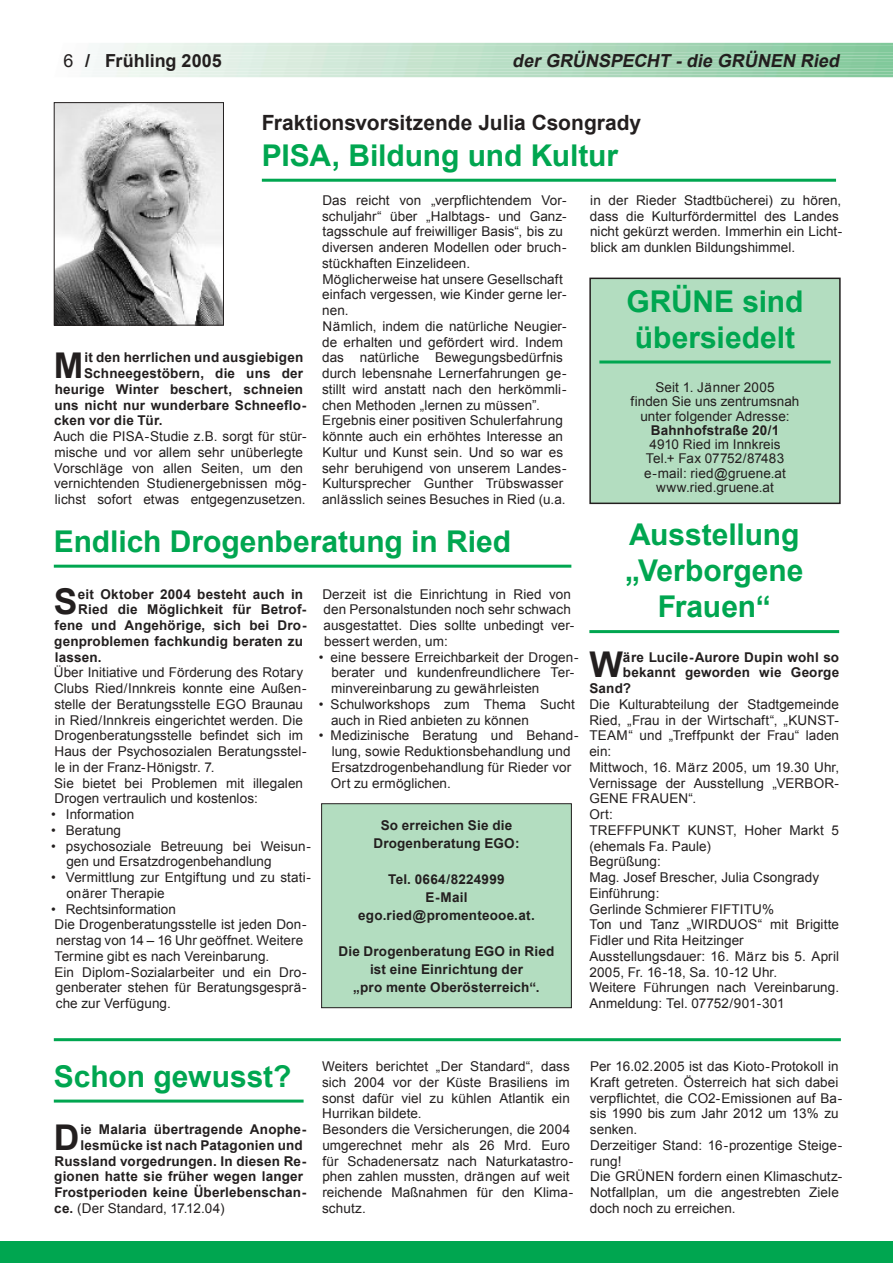
<style>
.page{position:relative;width:893px;height:1263px;background:#fff}
.page>*{position:absolute;margin:0;border:0;box-sizing:border-box;transform-origin:0 0}
.t1{font:700 35.55px "Arial";color:#231f1f}
.t2{font:700 30px/36px "Arial";letter-spacing:-.005em;color:#00a650}
.t3{font:700 21px "Arial";color:#231f1f}
.t4{font:italic 700 18px "Arial";color:#231f1f}
.t5{font:700 18px "Arial";color:#231f1f}
.t6{font:13.5px/15.8px "Arial";letter-spacing:.005em;color:#231f1f}
.t7{font:700 13.5px/18px "Arial";letter-spacing:.015em;color:#231f1f;text-align:center}
.s1{font-weight:400}
.s2{font-weight:700}
</style>
<div class="page">
<div style="left:0;top:1242px;width:892px;height:21px;background:#00a650"></div>
<hr style="left:262px;top:179px;width:574px;height:3px;background:#00a650">
<div style="left:590px;top:278px;width:249px;height:225px;background:#b3ddc0"></div>
<hr style="left:599px;top:361px;width:231px;height:3px;background:#00a650">
<div style="left:589px;top:278px;width:251px;height:226px;border:2px solid #231f1f"></div>
<img style="left:56px;top:104px;width:166px;height:220px">
<div style="left:54px;top:102px;width:170px;height:224px;border:1px solid #231f1f"></div>
<hr style="left:589px;top:630px;width:250px;height:3px;background:#00a650">
<hr style="left:54px;top:565px;width:517px;height:3px;background:#00a650">
<div style="left:321px;top:804px;width:250px;height:204px;background:#b3ddc0"></div>
<div style="left:321px;top:803px;width:250px;height:205px;border:1px solid #231f1f"></div>
<hr style="left:54px;top:1100px;width:249px;height:3px;background:#00a650">
<hr style="left:54px;top:1038px;width:786px;height:3px;background:#00a650">
<h3 class="t5" style="left:64px;top:51px;width:160px"><span class="s1">6</span> / Fr¸hling 2005</h3>
<h3 class="t4" style="left:512px;top:51px;width:332px">der GR‹NSPECHT - die GR‹NEN Ried</h3>
<h3 class="t3" style="left:262px;top:111px;width:381px">Fraktionsvorsitzende Julia Csongrady</h3>
<h2 class="t2" style="left:262px;top:138px;width:358px">PISA, Bildung und Kultur</h2>
<p class="t6" style="left:322px;top:192px;width:246px">Das reicht von Ñverpflichtendem Vor&shy;schuljahrì ¸ber ÑHalbtags- und Ganz&shy;tagsschule auf freiwilliger Basisì, bis zu diversen anderen Modellen oder bruch&shy;st¸ckhaften Einzelideen.<br>Mˆglicherweise hat unsere Gesellschaft einfach vergessen, wie Kinder gerne ler&shy;nen.<br>N‰mlich, indem die nat¸rliche Neugier&shy;de erhalten und gefˆrdert wird. Indem das nat¸rliche Bewegungsbed¸rfnis durch lebensnahe Lernerfahrungen ge&shy;stillt wird anstatt nach den herkˆmmli&shy;chen Methoden Ñlernen zu m¸ssenî.<br>Ergebnis einer positiven Schulerfahrung kˆnnte auch ein erhˆhtes Interesse an Kultur und Kunst sein. Und so war es sehr beruhigend von unserem Landes-Kultursprecher Gunther Tr¸bswasser anl‰sslich seines Besuches in Ried (u.a.</p>
<p class="t6" style="left:590px;top:192px;width:254px">in der Rieder Stadtb¸cherei) zu hˆren, dass die Kulturfˆrdermittel des Landes nicht gek¸rzt werden. Immerhin ein Licht&shy;blick am dunklen Bildungshimmel.</p>
<h2 class="t2" style="left:54px;top:524px;width:458px">Endlich Drogenberatung in Ried</h2>
<h1 class="t1" style="left:54px;top:582px;width:25px">S</h1>
<p class="t7" style="left:78px;top:585px;width:227px">eit Oktober 2004 besteht auch in</p>
<h2 class="t2" style="left:626px;top:283px;width:179px">GR‹NE sind ¸bersiedelt</h2>
<p class="t6" style="left:630px;top:380px;width:170px;line-height:14.2px;text-align:center">Seit 1. J‰nner 2005<br>finden Sie uns zentrumsnah unter folgender Adresse:</p>
<p class="t7" style="left:651px;top:421px;width:130px">Bahnhofstrafle 20/1</p>
<p class="t6" style="left:644px;top:437px;width:143px;line-height:14.2px;text-align:center">4910 Ried im Innkreis<br>Tel.+ Fax 07752/87483 e-mail: ried@gruene.at www.ried.gruene.at</p>
<h2 class="t2" style="left:625px;top:517px;width:180px;text-align:center">Ausstellung<br>ÑVerborgene<br>Frauenì</h2>
<h1 class="t1" style="left:54px;top:346px;width:31px">M</h1>
<p class="t7" style="left:84px;top:349px;width:220px">it den herrlichen und ausgiebigen</p>
<p class="t7" style="left:84px;top:364px;width:221px">Schneegestˆbern, die uns der</p>
<p class="t7" style="left:55px;top:380px;width:250px">heurige Winter beschert, schneien</p>
<p class="t7" style="left:54px;top:396px;width:253px">uns nicht nur wunderbare Schneeflo-</p>
<p class="t7" style="left:54px;top:412px;width:110px">cken vor die T¸r.</p>
<p class="t6" style="left:54px;top:429px;width:254px">Auch die PISA-Studie z.B. sorgt f¸r st¸r&shy;mische und vor allem sehr un¸berlegte Vorschl‰ge von allen Seiten, um den vernichtenden Studienergebnissen mˆg&shy;lichst sofort etwas entgegenzusetzen.</p>
<p class="t6" style="left:322px;top:586px;width:250px">Derzeit ist die Einrichtung in Ried von</p>
<p class="t6" style="left:323px;top:602px;width:249px">den Personalstunden noch sehr schwach</p>
<p class="t6" style="left:323px;top:618px;width:252px">ausgestattet. Dies sollte unbedingt ver-</p>
<p class="t6" style="left:324px;top:633px;width:125px">bessert werden, um:</p>
<p class="t6" style="left:319px;top:649px;width:261px">ï eine bessere Erreichbarkeit der Drogen-</p>
<p class="t6" style="left:331px;top:665px;width:244px">berater und kundenfreundlichere Ter-</p>
<p class="t6" style="left:331px;top:681px;width:209px">minvereinbarung zu gew‰hrleisten</p>
<p class="t6" style="left:319px;top:696px;width:257px">ï Schulworkshops zum Thema Sucht</p>
<p class="t6" style="left:331px;top:712px;width:199px">auch in Ried anbieten zu kˆnnen</p>
<p class="t6" style="left:319px;top:728px;width:261px">ï Medizinische Beratung und Behand-</p>
<p class="t6" style="left:332px;top:744px;width:240px">lung, sowie Reduktionsbehandlung und</p>
<p class="t6" style="left:331px;top:759px;width:241px">Ersatzdrogenbehandlung f¸r Rieder vor</p>
<p class="t6" style="left:331px;top:775px;width:121px">Ort zu ermˆglichen.</p>
<p class="t7" style="left:373px;top:816px;width:148px">So erreichen Sie die<br>Drogenberatung EGO:</p>
<p class="t7" style="left:358px;top:870px;width:178px">Tel. 0664/8224999<br>E-Mail ego.ried@promenteooe.at.</p>
<p class="t7" style="left:338px;top:942px;width:217px">Die Drogenberatung EGO in Ried ist eine Einrichtung der<br>Ñpro mente Oberˆsterreichì.</p>
<p class="t7" style="left:78px;top:601px;width:230px">Ried die Mˆglichkeit f¸r Betrof-</p>
<p class="t7" style="left:55px;top:616px;width:253px">fene und Angehˆrige, sich bei Dro-</p>
<p class="t7" style="left:54px;top:632px;width:250px">genproblemen fachkundig beraten zu</p>
<p class="t7" style="left:55px;top:648px;width:48px">lassen.</p>
<p class="t6" style="left:54px;top:665px;width:251px">‹ber Initiative und Fˆrderung des Rotary</p>
<p class="t6" style="left:54px;top:681px;width:254px">Clubs Ried/Innkreis konnte eine Auflen-</p>
<p class="t6" style="left:54px;top:696px;width:250px">stelle der Beratungsstelle EGO Braunau</p>
<p class="t6" style="left:55px;top:712px;width:250px">in Ried/Innkreis eingerichtet werden. Die</p>
<p class="t6" style="left:55px;top:728px;width:250px">Drogenberatungsstelle befindet sich im</p>
<p class="t6" style="left:55px;top:744px;width:254px">Haus der Psychosozialen Beratungsstel-</p>
<p class="t6" style="left:55px;top:759px;width:161px">le in der Franz-Hˆnigstr. 7.</p>
<p class="t6" style="left:54px;top:775px;width:250px">Sie bietet bei Problemen mit illegalen</p>
<p class="t6" style="left:55px;top:791px;width:205px">Drogen vertraulich und kostenlos:</p>
<p class="t6" style="left:51px;top:807px;width:85px">ï Information</p>
<p class="t6" style="left:51px;top:822px;width:71px">ï Beratung</p>
<p class="t6" style="left:51px;top:838px;width:261px">ï psychosoziale Betreuung bei Weisun-</p>
<p class="t6" style="left:66px;top:854px;width:207px">gen und Ersatzdrogenbehandlung</p>
<p class="t6" style="left:51px;top:870px;width:261px">ï Vermittlung zur Entgiftung und zu stati-</p>
<p class="t6" style="left:66px;top:885px;width:100px">on‰rer Therapie</p>
<p class="t6" style="left:51px;top:901px;width:126px">ï Rechtsinformation</p>
<p class="t6" style="left:55px;top:917px;width:253px">Die Drogenberatungsstelle ist jeden Don-</p>
<p class="t6" style="left:56px;top:933px;width:249px">nerstag von 14 ñ 16 Uhr geˆffnet. Weitere</p>
<p class="t6" style="left:54px;top:948px;width:216px">Termine gibt es nach Vereinbarung.</p>
<p class="t6" style="left:55px;top:964px;width:254px">Ein Diplom-Sozialarbeiter und ein Dro-</p>
<p class="t6" style="left:56px;top:980px;width:252px">genberater stehen f¸r Beratungsgespr‰-</p>
<p class="t6" style="left:56px;top:996px;width:117px">che zur Verf¸gung.</p>
<h1 class="t1" style="left:589px;top:645px;width:35px">W</h1>
<p class="t7" style="left:623px;top:648px;width:218px">‰re Lucile-Aurore Dupin wohl so</p>
<p class="t7" style="left:623px;top:664px;width:218px">bekannt geworden wie George</p>
<p class="t7" style="left:589px;top:679px;width:43px">Sand?</p>
<p class="t6" style="left:589px;top:696px;width:251px">Die Kulturabteilung der Stadtgemeinde<br>Ried, ÑFrau in der Wirtschaftì, ÑKUNST-<br>TEAMì und ÑTreffpunkt der Frauì laden ein:<br>Mittwoch, 16. M‰rz 2005, um 19.30 Uhr,<br>Vernissage der Ausstellung ÑVERBOR-<br>GENE FRAUENì.<br>Ort:<br>TREFFPUNKT KUNST, Hoher Markt 5 (ehemals Fa. Paule)<br>Begr¸flung:<br>Mag. Josef Brescher, Julia Csongrady<br>Einf¸hrung:<br>Gerlinde Schmierer FIFTITU%<br>Ton und Tanz ÑWIRDUOSì mit Brigitte<br>Fidler und Rita Heitzinger<br>Ausstellungsdauer: 16. M‰rz bis 5. April<br>2005, Fr. 16-18, Sa. 10-12 Uhr.<br>Weitere F¸hrungen nach Vereinbarung.<br>Anmeldung: Tel. 07752/901-301</p>
<h2 class="t2" style="left:54px;top:1058px;width:239px">Schon gewusst?</h2>
<h1 class="t1" style="left:54px;top:1118px;width:27px">D</h1>
<p class="t7" style="left:80px;top:1120px;width:227px">ie Malaria ¸bertragende Anophe-</p>
<p class="t7" style="left:80px;top:1136px;width:224px">lesm¸cke ist nach Patagonien und</p>
<p class="t7" style="left:55px;top:1152px;width:253px">Russland vorgedrungen. In diesen Re-</p>
<p class="t7" style="left:54px;top:1168px;width:250px">gionen hatte sie fr¸her wegen langer</p>
<p class="t7" style="left:55px;top:1183px;width:253px">Frostperioden keine ‹berlebenschan-</p>
<p class="t6" style="left:54px;top:1200px;width:172px"><span class="s2">ce.</span> (Der Standard, 17.12.04)</p>
<p class="t6" style="left:322px;top:1059px;width:253px">Weiters berichtet ÑDer Standardì, dass sich 2004 vor der K¸ste Brasiliens im sonst daf¸r viel zu k¸hlen Atlantik ein Hurrikan bildete.<br>Besonders die Versicherungen, die 2004 umgerechnet mehr als 26 Mrd. Euro f¸r Schadenersatz nach Naturkatastro&shy;phen zahlen mussten, dr‰ngen auf weit reichende Maflnahmen f¸r den Klima&shy;schutz.</p>
<p class="t6" style="left:589px;top:1059px;width:254px">Per 16.02.2005 ist das Kioto-Protokoll in<br>Kraft getreten. ÷sterreich hat sich dabei verpflichtet, die CO2-Emissionen auf Ba&shy;sis 1990 bis zum Jahr 2012 um 13% zu senken.<br>Derzeitiger Stand: 16-prozentige Steige&shy;rung!<br>Die GR‹NEN fordern einen Klimaschutz-<br>Notfallplan, um die angestrebten Ziele doch noch zu erreichen.</p>
</div>
